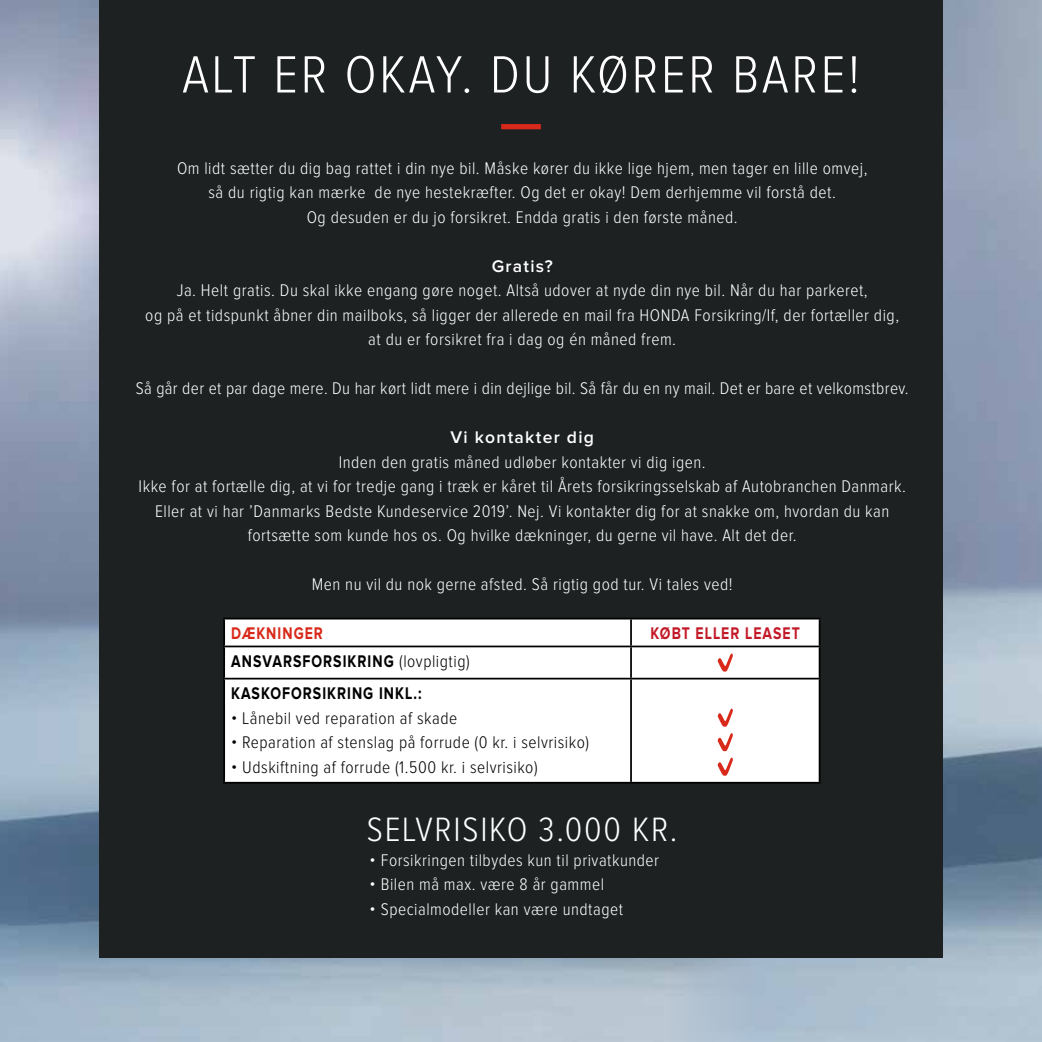
<style>
.page{position:relative;width:1042px;height:1042px;background:#fff}
.page>*{position:absolute;margin:0;border:0;box-sizing:border-box;transform-origin:0 0}
.t1{font:300 54.25px "Proxima Nova Cond";letter-spacing:.05em;color:#fff}
.t2{font:300 35px "Proxima Nova Cond";letter-spacing:.05em;color:#fff}
.t3{font:300 17.5px/24.5px "Proxima Nova Cond";letter-spacing:.03em;color:#fff;text-align:center}
.t4{font:300 17.5px "Proxima Nova Cond";letter-spacing:.03em;color:#000}
.t5{font:700 17.5px/32.2px "Proxima Nova";letter-spacing:.075em;color:#000;scale:.8 1}
.t6{font:600 17.5px "Proxima Nova";letter-spacing:.075em;color:#fff}
.t7{font:700 17.5px "Proxima Nova";letter-spacing:.075em;color:#c31928;scale:.8 1}
.t8{font:700 17.5px "Proxima Nova";letter-spacing:.075em;color:#d8291a;scale:.8 1}
.s1{font-family:"Proxima Nova Cond";font-weight:300}
</style>
<div class="page">
<img style="left:749px;top:0;width:293px;height:1042px">
<img style="left:0;top:0;width:749px;height:1042px">
<div style="left:99px;top:0;width:844px;height:957px;background:#1d2121"></div>
<div style="left:501px;top:124px;width:40px;height:5px;background:#d8291a"></div>
<div style="left:225px;top:619px;width:594px;height:163px;background:#fff"></div>
<hr style="left:223px;top:618px;width:408px;height:1px;background:#000">
<hr style="left:223px;top:619px;width:2px;height:26px;background:#000">
<hr style="left:631px;top:618px;width:189px;height:1px;background:#000">
<hr style="left:630px;top:619px;width:2px;height:26px;background:#000">
<svg style="left:819px;top:620px;width:1px;height:25px"></svg>
<hr style="left:223px;top:645px;width:408px;height:2px;background:#000">
<hr style="left:223px;top:647px;width:2px;height:31px;background:#000">
<hr style="left:631px;top:645px;width:189px;height:2px;background:#000">
<hr style="left:630px;top:647px;width:2px;height:31px;background:#000">
<hr style="left:819px;top:647px;width:1px;height:31px;background:#000">
<hr style="left:223px;top:678px;width:408px;height:1px;background:#000">
<hr style="left:223px;top:679px;width:2px;height:103px;background:#000">
<hr style="left:631px;top:678px;width:189px;height:1px;background:#000">
<hr style="left:630px;top:679px;width:2px;height:103px;background:#000">
<hr style="left:819px;top:679px;width:1px;height:103px;background:#000">
<hr style="left:223px;top:782px;width:408px;height:1px;background:#000">
<hr style="left:631px;top:782px;width:189px;height:1px;background:#000">
<svg style="left:717px;top:653px;width:16px;height:18px"></svg>
<svg style="left:717px;top:708px;width:16px;height:19px"></svg>
<svg style="left:717px;top:733px;width:16px;height:18px"></svg>
<svg style="left:717px;top:757px;width:16px;height:19px"></svg>
<h1 class="t1" style="left:182px;top:50px;width:679px">ALT ER OKAY. DU KØRER BARE!</h1>
<p class="t3" style="left:177px;top:156px;width:692px">Om lidt sætter du dig bag rattet i din nye bil. Måske kører du ikke lige hjem, men tager en lille omvej, så du rigtig kan mærke de nye hestekræfter. Og det er okay! Dem derhjemme vil forstå det.<br>Og desuden er du jo forsikret. Endda gratis i den første måned.</p>
<p class="t6" style="left:492px;top:258px;width:63px">Gratis?</p>
<p class="t3" style="left:145px;top:279px;width:755px">Ja. Helt gratis. Du skal ikke engang gøre noget. Altså udover at nyde din nye bil. Når du har parkeret,<br>og på et tidspunkt åbner din mailboks, så ligger der allerede en mail fra HONDA Forsikring/If, der fortæller dig, at du er forsikret fra i dag og én måned frem.</p>
<p class="t3" style="left:136px;top:377px;width:774px">Så går der et par dage mere. Du har kørt lidt mere i din dejlige bil. Så får du en ny mail. Det er bare et velkomstbrev.</p>
<p class="t6" style="left:450px;top:429px;width:145px">Vi kontakter dig</p>
<p class="t3" style="left:139px;top:450px;width:769px">Inden den gratis måned udløber kontakter vi dig igen.<br>Ikke for at fortælle dig, at vi for tredje gang i træk er kåret til Årets forsikringsselskab af Autobranchen Danmark.<br>Eller at vi har ’Danmarks Bedste Kundeservice 2019’. Nej. Vi kontakter dig for at snakke om, hvordan du kan fortsætte som kunde hos os. Og hvilke dækninger, du gerne vil have. Alt det der.</p>
<p class="t3" style="left:312px;top:573px;width:422px">Men nu vil du nok gerne afsted. Så rigtig god tur. Vi tales ved!</p>
<p class="t8" style="left:231px;top:625px;width:116px">DÆKNINGER</p>
<p class="t7" style="left:650px;top:625px;width:188px">KØBT ELLER LEASET</p>
<p class="t5" style="left:231px;top:646px;width:300px">ANSVARSFORSIKRING <span class="s1">(lovpligtig)<br></span>KASKOFORSIKRING INKL.:</p>
<p class="t4" style="left:231px;top:710px;width:228px">• Lånebil ved reparation af skade</p>
<p class="t4" style="left:231px;top:734px;width:359px">• Reparation af stenslag på forrude (0 kr. i selvrisiko)</p>
<p class="t4" style="left:231px;top:759px;width:308px">• Udskiftning af forrude (1.500 kr. i selvrisiko)</p>
<h2 class="t2" style="left:367px;top:814px;width:312px">SELVRISIKO 3.000 KR.</h2>
<p class="t3" style="left:370px;top:848px;width:291px">• Forsikringen tilbydes kun til privatkunder</p>
<p class="t3" style="left:370px;top:873px;width:236px">• Bilen må max. være 8 år gammel</p>
<p class="t3" style="left:370px;top:897px;width:255px">• Specialmodeller kan være undtaget</p>
</div>
